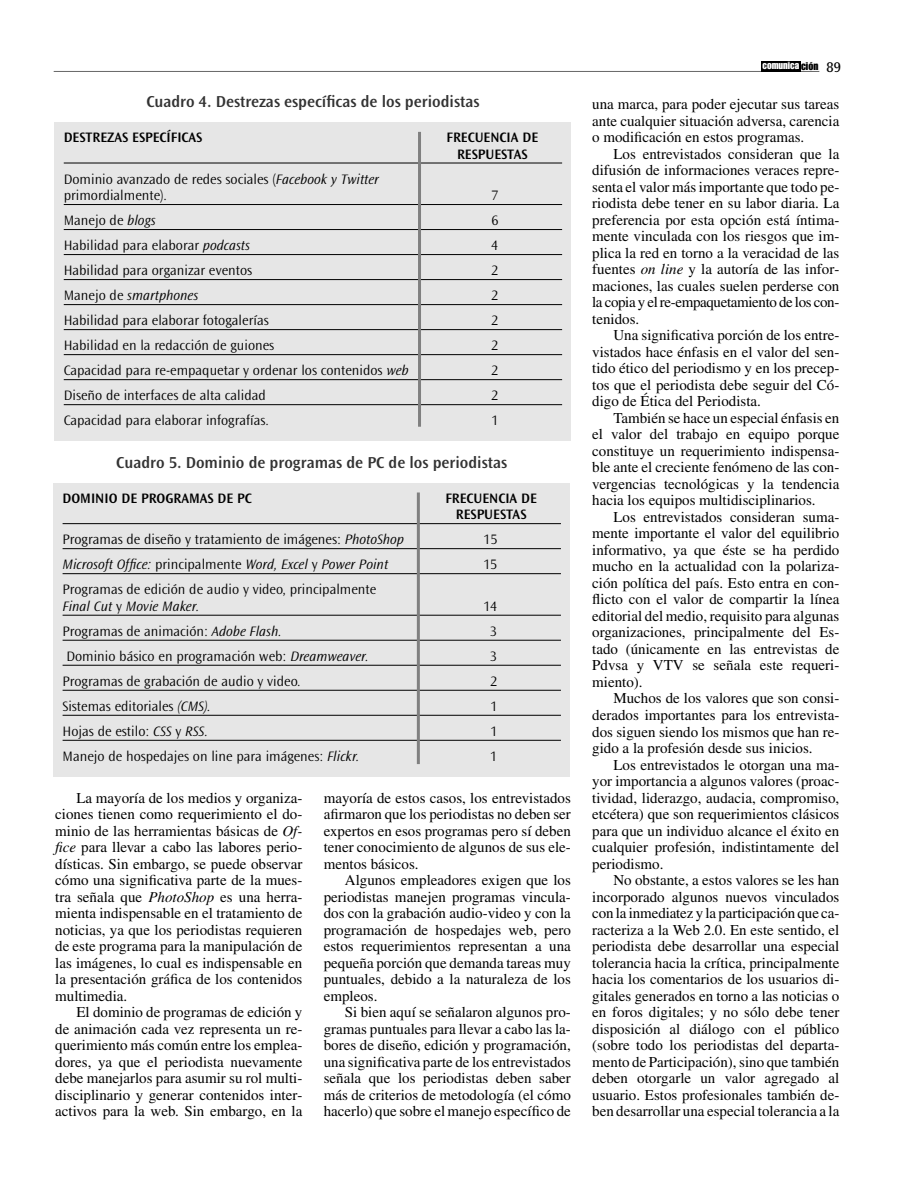
<style>
.page{position:relative;width:907px;height:1188px;background:#fff}
.page>*{position:absolute;margin:0;border:0;box-sizing:border-box;transform-origin:0 0}
.t1{font:600 16.5px "Ocean Sans Std";color:#333}
.t2{font:15px/16.5px "Times";color:#000;text-align:justify}
.t3{font:14.7px "Ocean Sans Std";color:#000}
.t4{font:300 14.25px/16.5px "Ocean Sans Std";color:#000}
.t5{font:600 14.25px/16.5px "Ocean Sans Std";color:#000;text-align:center}
.t6{font:italic 300 14.25px "Ocean Sans Std";color:#000}
.t7{font:10.05px "Impact";color:#fff}
.s1{font-style:italic}
.s2{font-style:normal}
.s3{font-size:10.8px;color:#000}
</style>
<div class="page">
<hr style="left:54px;top:71px;width:765px;height:1px;background:#666">
<div style="left:761px;top:61px;width:39px;height:10px;background:#000"></div>
<div style="left:55px;top:123px;width:516px;height:318px;background:#e6e6e6"></div>
<hr style="left:64px;top:163px;width:498px;height:1px;background:#000">
<hr style="left:64px;top:204px;width:498px;height:1px;background:#000">
<hr style="left:64px;top:229px;width:498px;height:1px;background:#000">
<hr style="left:64px;top:254px;width:498px;height:1px;background:#000">
<hr style="left:64px;top:279px;width:498px;height:1px;background:#000">
<hr style="left:64px;top:304px;width:498px;height:1px;background:#000">
<hr style="left:64px;top:329px;width:498px;height:1px;background:#000">
<hr style="left:64px;top:354px;width:498px;height:1px;background:#000">
<hr style="left:64px;top:379px;width:498px;height:1px;background:#000">
<hr style="left:64px;top:404px;width:498px;height:1px;background:#000">
<hr style="left:418px;top:132px;width:3px;height:294px;background:#808080">
<div style="left:54px;top:483px;width:516px;height:294px;background:#e6e6e6"></div>
<hr style="left:63px;top:523px;width:498px;height:1px;background:#000">
<hr style="left:63px;top:548px;width:498px;height:1px;background:#000">
<hr style="left:63px;top:573px;width:498px;height:1px;background:#000">
<hr style="left:63px;top:615px;width:498px;height:1px;background:#000">
<hr style="left:63px;top:640px;width:498px;height:1px;background:#000">
<hr style="left:63px;top:665px;width:498px;height:1px;background:#000">
<hr style="left:63px;top:690px;width:498px;height:1px;background:#000">
<hr style="left:63px;top:715px;width:498px;height:1px;background:#000">
<hr style="left:63px;top:740px;width:498px;height:1px;background:#000">
<hr style="left:417px;top:492px;width:3px;height:272px;background:#808080">
<p class="t1" style="left:146px;top:94px;width:334px">Cuadro 4. Destrezas específicas de los periodistas</p>
<p class="t5" style="left:64px;top:130px;width:140px">DESTREZAS ESPECÍFICAS</p>
<p class="t5" style="left:446px;top:130px;width:93px">FRECUENCIA DE<br>RESPUESTAS</p>
<p class="t4" style="left:64px;top:171px;width:316px">Dominio avanzado de redes sociales (<span class="s1">Facebook y Twitter </span>primordialmente).</p>
<p class="t4" style="left:491px;top:188px;width:8px">7</p>
<p class="t4" style="left:64px;top:213px;width:93px">Manejo de <span class="s1">blogs</span></p>
<p class="t4" style="left:491px;top:213px;width:8px">6</p>
<p class="t4" style="left:64px;top:238px;width:188px">Habilidad para elaborar <span class="s1">podcasts</span></p>
<p class="t4" style="left:491px;top:238px;width:8px">4</p>
<p class="t4" style="left:64px;top:263px;width:190px">Habilidad para organizar eventos</p>
<p class="t4" style="left:491px;top:263px;width:8px">2</p>
<p class="t6" style="left:64px;top:289px;width:136px"><span class="s2">Manejo de</span> smartphones</p>
<p class="t4" style="left:491px;top:288px;width:8px">2</p>
<p class="t4" style="left:64px;top:313px;width:206px">Habilidad para elaborar fotogalerías</p>
<p class="t4" style="left:491px;top:313px;width:8px">2</p>
<p class="t4" style="left:64px;top:338px;width:212px">Habilidad en la redacción de guiones</p>
<p class="t4" style="left:491px;top:338px;width:8px">2</p>
<p class="t4" style="left:64px;top:363px;width:346px">Capacidad para re-empaquetar y ordenar los contenidos <span class="s1">web</span></p>
<p class="t4" style="left:491px;top:363px;width:8px">2</p>
<p class="t4" style="left:64px;top:388px;width:203px">Diseño de interfaces de alta calidad</p>
<p class="t4" style="left:491px;top:388px;width:8px">2</p>
<p class="t4" style="left:64px;top:413px;width:206px">Capacidad para elaborar infografías.</p>
<p class="t4" style="left:491px;top:413px;width:8px">1</p>
<p class="t1" style="left:116px;top:455px;width:392px">Cuadro 5. Dominio de programas de PC de los periodistas</p>
<p class="t5" style="left:63px;top:490px;width:191px">DOMINIO DE PROGRAMAS DE PC</p>
<p class="t5" style="left:445px;top:490px;width:93px">FRECUENCIA DE<br>RESPUESTAS</p>
<p class="t4" style="left:63px;top:532px;width:343px">Programas de diseño y tratamiento de imágenes: <span class="s1">PhotoShop</span></p>
<p class="t4" style="left:483px;top:532px;width:15px">15</p>
<p class="t6" style="left:63px;top:558px;width:327px">Microsoft Office: <span class="s2">principalmente</span> Word, Excel <span class="s2">y</span> Power Point</p>
<p class="t4" style="left:483px;top:557px;width:15px">15</p>
<p class="t4" style="left:63px;top:582px;width:315px">Programas de edición de audio y video, principalmente<br><span class="s1">Final Cut</span> y <span class="s1">Movie Maker.</span></p>
<p class="t4" style="left:483px;top:598px;width:15px">14</p>
<p class="t4" style="left:63px;top:623px;width:220px">Programas de animación: <span class="s1">Adobe Flash.</span></p>
<p class="t4" style="left:490px;top:623px;width:8px">3</p>
<p class="t4" style="left:66px;top:648px;width:304px">Dominio básico en programación web: <span class="s1">Dreamweaver.</span></p>
<p class="t4" style="left:490px;top:648px;width:8px">3</p>
<p class="t4" style="left:63px;top:673px;width:239px">Programas de grabación de audio y video.</p>
<p class="t4" style="left:490px;top:673px;width:8px">2</p>
<p class="t4" style="left:63px;top:698px;width:150px">Sistemas editoriales <span class="s1">(CMS).</span></p>
<p class="t4" style="left:490px;top:698px;width:8px">1</p>
<p class="t4" style="left:63px;top:723px;width:147px">Hojas de estilo: <span class="s1">CSS</span> y <span class="s1">RSS.</span></p>
<p class="t4" style="left:490px;top:723px;width:8px">1</p>
<p class="t4" style="left:63px;top:748px;width:298px">Manejo de hospedajes on line para imágenes: <span class="s1">Flickr.</span></p>
<p class="t4" style="left:490px;top:748px;width:8px">1</p>
<p class="t2" style="left:55px;top:790px;width:249px;text-indent:21px">La mayoría de los medios y organiza&shy;ciones tienen como requerimiento el do&shy;minio de las herramientas básicas de <span class="s1">Of&shy;fice</span> para llevar a cabo las labores perio&shy;dísticas. Sin embargo, se puede observar cómo una significativa parte de la mues&shy;tra señala que <span class="s1">PhotoShop</span> es una herra&shy;mienta indispensable en el tratamiento de noticias, ya que los periodistas requieren de este programa para la manipulación de las imágenes, lo cual es indispensable en la presentación gráfica de los contenidos multimedia.</p>
<p class="t2" style="left:55px;top:1005px;width:249px;text-indent:21px">El dominio de programas de edición y de animación cada vez representa un re&shy;querimiento más común entre los emplea&shy;dores, ya que el periodista nuevamente debe manejarlos para asumir su rol multi&shy;disciplinario y generar contenidos inter&shy;activos para la web. Sin embargo, en la</p>
<p class="t2" style="left:323px;top:790px;width:249px">mayoría de estos casos, los entrevistados afirmaron que los periodistas no deben ser expertos en esos programas pero sí deben tener conocimiento de algunos de sus ele&shy;mentos básicos.</p>
<p class="t2" style="left:323px;top:873px;width:249px;text-indent:21px">Algunos empleadores exigen que los periodistas manejen programas vincula&shy;dos con la grabación audio-video y con la programación de hospedajes web, pero estos requerimientos representan a una pequeña porción que demanda tareas muy puntuales, debido a la naturaleza de los empleos.</p>
<p class="t2" style="left:323px;top:1005px;width:249px;text-indent:21px">Si bien aquí se señalaron algunos pro&shy;gramas puntuales para llevar a cabo las la&shy;bores de diseño, edición y programación, una significativa parte de los entrevistados señala que los periodistas deben saber más de criterios de metodología (el cómo hacerlo) que sobre el manejo específico de</p>
<p class="t7" style="left:762px;top:62px;width:57px">comunica <span class="s3">ción</span></p>
<p class="t3" style="left:826px;top:60px;width:16px">89</p>
<p class="t2" style="left:592px;top:97px;width:249px">una marca, para poder ejecutar sus tareas ante cualquier situación adversa, carencia o modificación en estos programas.</p>
<p class="t2" style="left:592px;top:147px;width:249px;text-indent:21px">Los entrevistados consideran que la difusión de informaciones veraces repre&shy;senta el valor más importante que todo pe&shy;riodista debe tener en su labor diaria. La preferencia por esta opción está íntima&shy;mente vinculada con los riesgos que im&shy;plica la red en torno a la veracidad de las fuentes <span class="s1">on line</span> y la autoría de las infor&shy;maciones, las cuales suelen perderse con la copia y el re-empaquetamiento de los con&shy;tenidos.</p>
<p class="t2" style="left:592px;top:328px;width:249px;text-indent:21px">Una significativa porción de los entre&shy;vistados hace énfasis en el valor del sen&shy;tido ético del periodismo y en los precep&shy;tos que el periodista debe seguir del Có&shy;digo de Ética del Periodista.</p>
<p class="t2" style="left:592px;top:411px;width:249px;text-indent:21px">También se hace un especial énfasis en el valor del trabajo en equipo porque constituye un requerimiento indispensa&shy;ble ante el creciente fenómeno de las con&shy;vergencias tecnológicas y la tendencia hacia los equipos multidisciplinarios.</p>
<p class="t2" style="left:592px;top:510px;width:249px;text-indent:21px">Los entrevistados consideran suma&shy;mente importante el valor del equilibrio informativo, ya que éste se ha perdido mucho en la actualidad con la polariza&shy;ción política del país. Esto entra en con&shy;flicto con el valor de compartir la línea editorial del medio, requisito para algunas organizaciones, principalmente del Es&shy;tado (únicamente en las entrevistas de Pdvsa y VTV se señala este requeri&shy;miento).</p>
<p class="t2" style="left:592px;top:691px;width:249px;text-indent:21px">Muchos de los valores que son consi&shy;derados importantes para los entrevista&shy;dos siguen siendo los mismos que han re&shy;gido a la profesión desde sus inicios.</p>
<p class="t2" style="left:592px;top:757px;width:249px;text-indent:21px">Los entrevistados le otorgan una ma&shy;yor importancia a algunos valores (proac&shy;tividad, liderazgo, audacia, compromiso, etcétera) que son requerimientos clásicos para que un individuo alcance el éxito en cualquier profesión, indistintamente del periodismo.</p>
<p class="t2" style="left:592px;top:873px;width:249px;text-indent:21px">No obstante, a estos valores se les han incorporado algunos nuevos vinculados con la inmediatez y la participación que ca&shy;racteriza a la Web 2.0. En este sentido, el periodista debe desarrollar una especial tolerancia hacia la crítica, principalmente hacia los comentarios de los usuarios di&shy;gitales generados en torno a las noticias o en foros digitales; y no sólo debe tener disposición al diálogo con el público (sobre todo los periodistas del departa&shy;mento de Participación), sino que también deben otorgarle un valor agregado al usuario. Estos profesionales también de&shy;ben desarrollar una especial tolerancia a la</p>
</div>
